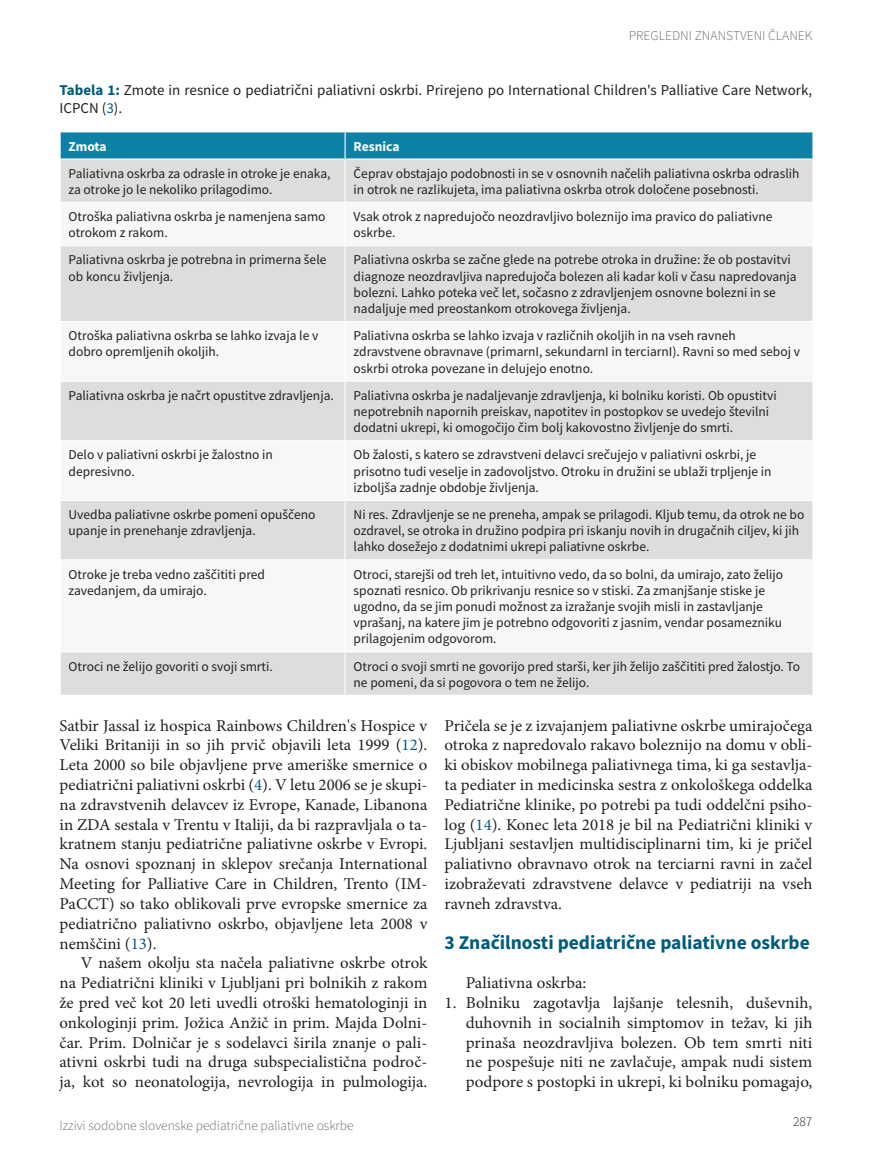
<style>
.page{position:relative;width:872px;height:1166px;background:#fff}
.page>*{position:absolute;margin:0;border:0;box-sizing:border-box;transform-origin:0 0}
.t1{font:700 19.5px "Source Sans Pro";color:#005b7f}
.t2{font:16.5px/19.8px "Minion Pro";color:#231f20;text-align:justify}
.t3{font:15px/18px "Source Sans Pro";color:#231f20}
.t4{font:13.5px/16.2px "Source Sans Pro";color:#231f20}
.t5{font:300 13.5px "Source Sans Pro";color:#6c6d70}
.t6{font:700 13.5px "Source Sans Pro";color:#fff}
.t7{font:300 13.5px "Source Sans Pro";color:#231f20}
.s1{font-weight:700;color:#005b7f}
.s2{color:#005b7f}
</style>
<div class="page">
<div style="left:61px;top:159px;width:751px;height:535px;background:#dcdddf"></div>
<svg style="left:61px;top:203px;width:751px;height:448px"></svg>
<div style="left:60px;top:132px;width:753px;height:26px;background:#0d82a6"></div>
<hr style="left:344px;top:159px;width:2px;height:43px;background:#fff">
<hr style="left:344px;top:203px;width:2px;height:42px;background:#fff">
<hr style="left:344px;top:246px;width:2px;height:75px;background:#fff">
<hr style="left:344px;top:322px;width:2px;height:58px;background:#fff">
<hr style="left:344px;top:381px;width:2px;height:59px;background:#fff">
<hr style="left:344px;top:441px;width:2px;height:58px;background:#fff">
<hr style="left:344px;top:500px;width:2px;height:59px;background:#fff">
<hr style="left:344px;top:560px;width:2px;height:91px;background:#fff">
<hr style="left:344px;top:652px;width:2px;height:42px;background:#fff">
<hr style="left:60px;top:202px;width:285px;height:1px;background:#fff">
<hr style="left:345px;top:202px;width:468px;height:1px;background:#fff">
<hr style="left:60px;top:245px;width:285px;height:1px;background:#fff">
<hr style="left:345px;top:245px;width:468px;height:1px;background:#fff">
<hr style="left:60px;top:321px;width:285px;height:1px;background:#fff">
<hr style="left:345px;top:321px;width:468px;height:1px;background:#fff">
<hr style="left:60px;top:380px;width:285px;height:1px;background:#fff">
<hr style="left:345px;top:380px;width:468px;height:1px;background:#fff">
<hr style="left:60px;top:440px;width:285px;height:1px;background:#fff">
<hr style="left:345px;top:440px;width:468px;height:1px;background:#fff">
<hr style="left:60px;top:499px;width:285px;height:1px;background:#fff">
<hr style="left:345px;top:499px;width:468px;height:1px;background:#fff">
<hr style="left:60px;top:559px;width:285px;height:1px;background:#fff">
<hr style="left:345px;top:559px;width:468px;height:1px;background:#fff">
<hr style="left:60px;top:651px;width:285px;height:1px;background:#fff">
<hr style="left:345px;top:651px;width:468px;height:1px;background:#fff">
<p class="t5" style="left:629px;top:27px;width:185px">PREGLEDNI ZNANSTVENI ČLANEK</p>
<p class="t3" style="left:60px;top:81px;width:754px"><span class="s1">Tabela 1:</span> Zmote in resnice o pediatrični paliativni oskrbi. Prirejeno po International Children's Palliative Care Network,<br>ICPCN (<span class="s2">3</span>).</p>
<p class="t6" style="left:69px;top:137px;width:40px">Zmota</p>
<p class="t6" style="left:353px;top:137px;width:47px">Resnica</p>
<p class="t4" style="left:69px;top:165px;width:263px">Paliativna oskrba za odrasle in otroke je enaka, za otroke jo le nekoliko prilagodimo.</p>
<p class="t4" style="left:353px;top:165px;width:447px">Čeprav obstajajo podobnosti in se v osnovnih načelih paliativna oskrba odraslih in otrok ne razlikujeta, ima paliativna oskrba otrok določene posebnosti.</p>
<p class="t4" style="left:69px;top:208px;width:258px">Otroška paliativna oskrba je namenjena samo otrokom z rakom.</p>
<p class="t4" style="left:353px;top:208px;width:420px">Vsak otrok z napredujočo neozdravljivo boleznijo ima pravico do paliativne oskrbe.</p>
<p class="t4" style="left:69px;top:252px;width:259px">Paliativna oskrba je potrebna in primerna šele ob koncu življenja.</p>
<p class="t4" style="left:353px;top:252px;width:444px">Paliativna oskrba se začne glede na potrebe otroka in družine: že ob postavitvi diagnoze neozdravljiva napredujoča bolezen ali kadar koli v času napredovanja bolezni. Lahko poteka več let, sočasno z zdravljenjem osnovne bolezni in se nadaljuje med preostankom otrokovega življenja.</p>
<p class="t4" style="left:69px;top:327px;width:251px">Otroška paliativna oskrba se lahko izvaja le v dobro opremljenih okoljih.</p>
<p class="t4" style="left:353px;top:327px;width:448px">Paliativna oskrba se lahko izvaja v različnih okoljih in na vseh ravneh zdravstvene obravnave (primarnI, sekundarnI in terciarnI). Ravni so med seboj v oskrbi otroka povezane in delujejo enotno.</p>
<p class="t4" style="left:69px;top:387px;width:267px">Paliativna oskrba je načrt opustitve zdravljenja.</p>
<p class="t4" style="left:353px;top:387px;width:424px">Paliativna oskrba je nadaljevanje zdravljenja, ki bolniku koristi. Ob opustitvi nepotrebnih napornih preiskav, napotitev in postopkov se uvedejo številni dodatni ukrepi, ki omogočijo čim bolj kakovostno življenje do smrti.</p>
<p class="t4" style="left:69px;top:446px;width:206px">Delo v paliativni oskrbi je žalostno in depresivno.</p>
<p class="t4" style="left:353px;top:446px;width:419px">Ob žalosti, s katero se zdravstveni delavci srečujejo v paliativni oskrbi, je prisotno tudi veselje in zadovoljstvo. Otroku in družini se ublaži trpljenje in izboljša zadnje obdobje življenja.</p>
<p class="t4" style="left:69px;top:506px;width:248px">Uvedba paliativne oskrbe pomeni opuščeno upanje in prenehanje zdravljenja.</p>
<p class="t4" style="left:353px;top:506px;width:452px">Ni res. Zdravljenje se ne preneha, ampak se prilagodi. Kljub temu, da otrok ne bo ozdravel, se otroka in družino podpira pri iskanju novih in drugačnih ciljev, ki jih lahko dosežejo z dodatnimi ukrepi paliativne oskrbe.</p>
<p class="t4" style="left:69px;top:565px;width:198px">Otroke je treba vedno zaščititi pred zavedanjem, da umirajo.</p>
<p class="t4" style="left:353px;top:565px;width:431px">Otroci, starejši od treh let, intuitivno vedo, da so bolni, da umirajo, zato želijo spoznati resnico. Ob prikrivanju resnice so v stiski. Za zmanjšanje stiske je ugodno, da se jim ponudi možnost za izražanje svojih misli in zastavljanje vprašanj, na katere jim je potrebno odgovoriti z jasnim, vendar posamezniku prilagojenim odgovorom.</p>
<p class="t4" style="left:69px;top:657px;width:206px">Otroci ne želijo govoriti o svoji smrti.</p>
<p class="t4" style="left:353px;top:657px;width:448px">Otroci o svoji smrti ne govorijo pred starši, ker jih želijo zaščititi pred žalostjo. To ne pomeni, da si pogovora o tem ne želijo.</p>
<p class="t2" style="left:60px;top:715px;width:369px">Satbir Jassal iz hospica Rainbows Children's Hospice v Veliki Britaniji in so jih prvič objavili leta 1999 (<span class="s2">12</span>).<br>Leta 2000 so bile objavljene prve ameriške smernice o pediatrični paliativni oskrbi (<span class="s2">4</span>). V letu 2006 se je skupi&shy;na zdravstvenih delavcev iz Evrope, Kanade, Libanona in ZDA sestala v Trentu v Italiji, da bi razpravljala o ta&shy;kratnem stanju pediatrične paliativne oskrbe v Evropi.<br>Na osnovi spoznanj in sklepov srečanja International Meeting for Palliative Care in Children, Trento (IM-PaCCT) so tako oblikovali prve evropske smernice za pediatrično paliativno oskrbo, objavljene leta 2008 v nemščini (<span class="s2">13</span>).</p>
<p class="t2" style="left:60px;top:952px;width:369px;text-indent:21px">V našem okolju sta načela paliativne oskrbe otrok na Pediatrični kliniki v Ljubljani pri bolnikih z rakom že pred več kot 20 leti uvedli otroški hematologinji in onkologinji prim. Jožica Anžič in prim. Majda Dolni&shy;čar. Prim. Dolničar je s sodelavci širila znanje o pali&shy;ativni oskrbi tudi na druga subspecialistična področ&shy;ja, kot so neonatologija, nevrologija in pulmologija.</p>
<p class="t5" style="left:60px;top:1116px;width:296px">Izzivi sodobne slovenske pediatrične paliativne oskrbe</p>
<p class="t2" style="left:444px;top:715px;width:369px">Pričela se je z izvajanjem paliativne oskrbe umirajočega otroka z napredovalo rakavo boleznijo na domu v obli&shy;ki obiskov mobilnega paliativnega tima, ki ga sestavlja&shy;ta pediater in medicinska sestra z onkološkega oddelka Pediatrične klinike, po potrebi pa tudi oddelčni psiho&shy;log (<span class="s2">14</span>). Konec leta 2018 je bil na Pediatrični kliniki v Ljubljani sestavljen multidisciplinarni tim, ki je pričel paliativno obravnavo otrok na terciarni ravni in začel izobraževati zdravstvene delavce v pediatriji na vseh ravneh zdravstva.</p>
<h1 class="t1" style="left:444px;top:928px;width:367px">3 Značilnosti pediatrične paliativne oskrbe</h1>
<p class="t2" style="left:466px;top:972px;width:122px">Paliativna oskrba:</p>
<p class="t2" style="left:466px;top:992px;width:348px;text-indent:-21px">1. Bolniku zagotavlja lajšanje telesnih, duševnih, duhovnih in socialnih simptomov in težav, ki jih prinaša neozdravljiva bolezen. Ob tem smrti niti ne pospešuje niti ne zavlačuje, ampak nudi sistem podpore s postopki in ukrepi, ki bolniku pomagajo,</p>
<p class="t7" style="left:793px;top:1112px;width:21px">287</p>
</div>
